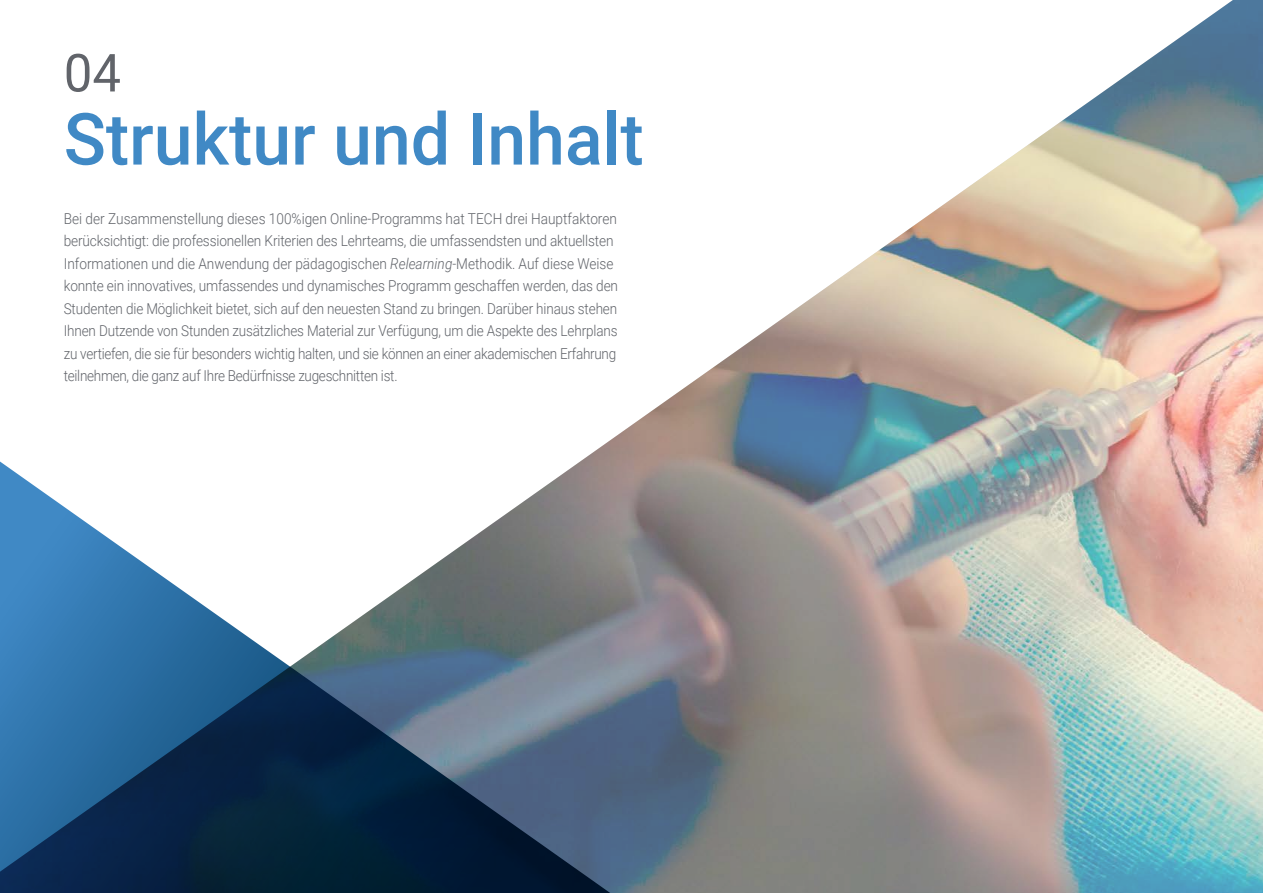
<style>
.page{position:relative;width:1263px;height:893px;background:#fff}
.page>*{position:absolute;margin:0;border:0;box-sizing:border-box;transform-origin:0 0}
.t1{font:500 72px "Roboto";color:#4089c5}
.t2{font:52.5px "Roboto";color:#61646a}
.t3{font:300 15px/22.5px "Roboto";letter-spacing:-.01em;color:#61646a;scale:.91 1}
.s1{font-style:italic}
</style>
<div class="page">
<img style="left:602px;top:0;width:661px;height:893px">
<svg style="left:0;top:446px;width:640px;height:447px"></svg>
<h2 class="t2" style="left:64px;top:36px;width:59px">04</h2>
<h1 class="t1" style="left:64px;top:89px;width:581px">Struktur und Inhalt</h1>
<p class="t3" style="left:64px;top:207px;width:611px">Bei der Zusammenstellung dieses 100%igen Online-Programms hat TECH drei Hauptfaktoren berücksichtigt: die professionellen Kriterien des Lehrteams, die umfassendsten und aktuellsten Informationen und die Anwendung der pädagogischen <span class="s1">Relearning</span>-Methodik. Auf diese Weise konnte ein innovatives, umfassendes und dynamisches Programm geschaffen werden, das den Studenten die Möglichkeit bietet, sich auf den neuesten Stand zu bringen. Darüber hinaus stehen Ihnen Dutzende von Stunden zusätzliches Material zur Verfügung, um die Aspekte des Lehrplans zu vertiefen, die sie für besonders wichtig halten, und sie können an einer akademischen Erfahrung teilnehmen, die ganz auf Ihre Bedürfnisse zugeschnitten ist.</p>
</div>
